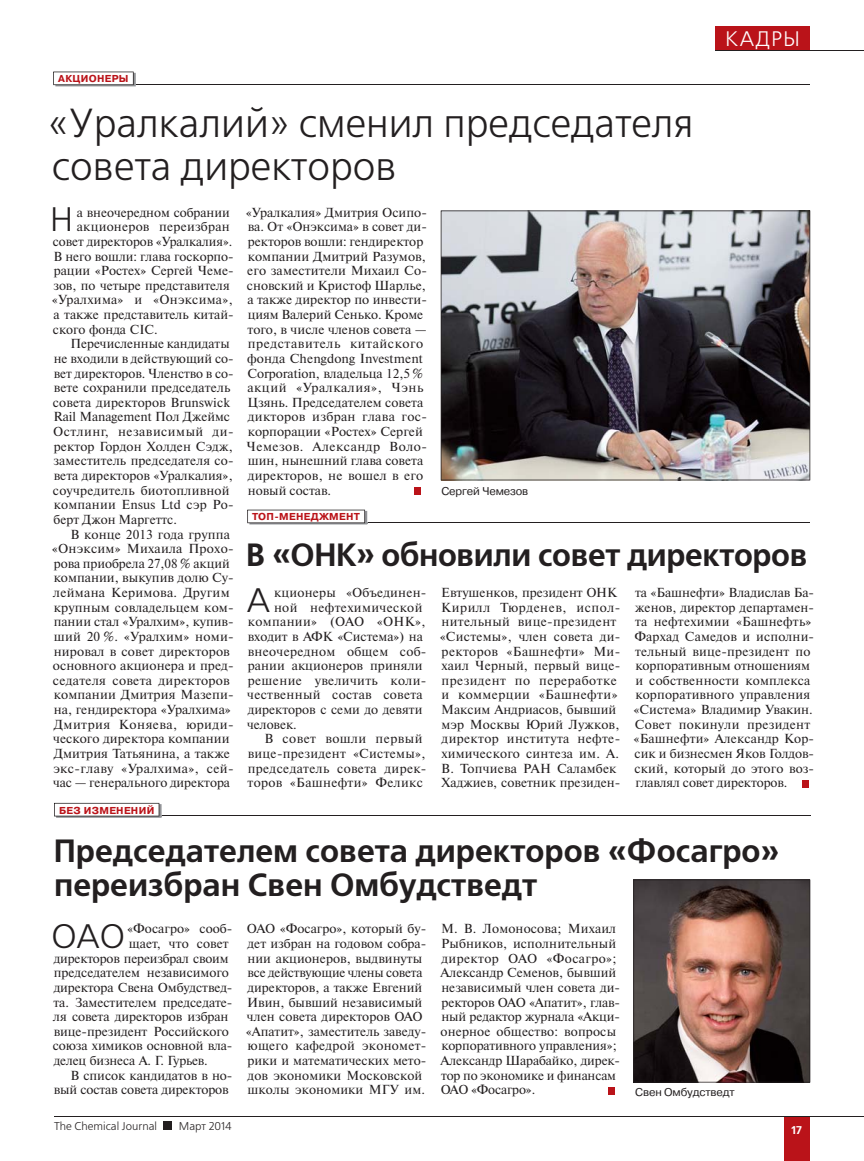
<style>
.page{position:relative;width:864px;height:1161px;background:#fff}
.page>*{position:absolute;margin:0;border:0;box-sizing:border-box;transform-origin:0 0}
.t1{font:40.5px/43.5px "Free Set C";color:#231f20}
.t2{font:33.9px "Free Set C";color:#231f20}
.t3{font:700 32.1px/34.5px "Free Set C";color:#231f20}
.t4{font:21px "Free Set C";letter-spacing:.05em;color:#fff}
.t5{font:13.05px/14.5px "Newton C";letter-spacing:.005em;color:#231f20}
.t6{font:13.05px "Newton C";letter-spacing:.025em;color:#231f20}
.t7{font:13.05px "Newton C";letter-spacing:.03em;color:#231f20}
.t8{font:13.05px "Newton C";letter-spacing:.035em;color:#231f20}
.t9{font:13.05px "Newton C";letter-spacing:.04em;color:#231f20}
.t10{font:11.25px "Pragmatica C";letter-spacing:-.01em;color:#231f20}
.t11{font:11.25px "Free Set C";color:#231f20}
.t12{font:700 11.25px "Free Set C";color:#fff}
.t13{font:700 10.05px "Pragmatica C";letter-spacing:.03em;color:#ba1319}
</style>
<div class="page">
<hr style="left:134px;top:84px;width:675px;height:1px;background:#231f20">
<img style="left:55px;top:85px;width:81px;height:1px">
<svg style="left:53px;top:72px;width:83px;height:13px"></svg>
<div style="left:414px;top:488px;width:7px;height:7px;background:#ba1319"></div>
<hr style="left:365px;top:522px;width:444px;height:1px;background:#231f20">
<img style="left:249px;top:523px;width:118px;height:1px">
<svg style="left:247px;top:510px;width:120px;height:13px"></svg>
<hr style="left:159px;top:815px;width:651px;height:1px;background:#231f20">
<img style="left:56px;top:816px;width:105px;height:2px">
<svg style="left:54px;top:803px;width:107px;height:13px"></svg>
<div style="left:801px;top:780px;width:7px;height:7px;background:#ba1319"></div>
<div style="left:608px;top:1087px;width:6px;height:7px;background:#ba1319"></div>
<img style="left:633px;top:879px;width:177px;height:203px">
<img style="left:440px;top:210px;width:369px;height:270px">
<div style="left:783px;top:1116px;width:26px;height:45px;background:#ba1319"></div>
<hr style="left:54px;top:1116px;width:755px;height:1px;background:#231f20">
<hr style="left:809px;top:1116px;width:54px;height:1px;background:#231f20">
<div style="left:164px;top:1121px;width:8px;height:9px;background:#231f20"></div>
<div style="left:715px;top:27px;width:94px;height:23px;background:#ba1319"></div>
<hr style="left:715px;top:50px;width:94px;height:1px;background:#231f20">
<hr style="left:809px;top:50px;width:54px;height:1px;background:#231f20">
<h3 class="t4" style="left:724px;top:31px;width:76px">КАДРЫ</h3>
<p class="t13" style="left:58px;top:75px;width:72px">АКЦИОНЕРЫ</p>
<h1 class="t1" style="left:49px;top:105px;width:646px">«Уралкалий» сменил председателя совета директоров</h1>
<h2 class="t2" style="left:50px;top:207px;width:25px">Н</h2>
<p class="t5" style="left:77px;top:206px;width:154px">а внеочередном собрании</p>
<p class="t5" style="left:246px;top:206px;width:182px">«Уралкалия» Дмитрия Осипо&shy;ва. От «Онэксима» в совет ди&shy;ректоров вошли: гендиректор компании Дмитрий Разумов, его заместители Михаил Со&shy;сновский и Кристоф Шарлье, а также директор по инвести&shy;циям Валерий Сенько. Кроме того, в числе членов совета — представитель китайского фонда Chengdong Investment<br>Corporation, владельца 12,5 % акций «Уралкалия», Чэнь<br>Цзянь. Председателем совета дикторов избран глава гос&shy;корпорации «Ростех» Сергей<br>Чемезов. Александр Воло&shy;шин, нынешний глава совета директоров, не вошел в его новый состав.</p>
<p class="t13" style="left:252px;top:513px;width:109px">ТОП-МЕНЕДЖМЕНТ</p>
<p class="t5" style="left:77px;top:221px;width:154px">акционеров переизбран</p>
<p class="t5" style="left:53px;top:236px;width:181px">совет директоров «Уралкалия».</p>
<p class="t5" style="left:53px;top:250px;width:182px">В него вошли: глава госкорпо-</p>
<p class="t5" style="left:54px;top:265px;width:181px">рации «Ростех» Сергей Чеме-</p>
<p class="t5" style="left:53px;top:279px;width:178px">зов, по четыре представителя</p>
<p class="t5" style="left:52px;top:294px;width:182px">«Уралхима» и «Онэксима»,</p>
<p class="t5" style="left:53px;top:309px;width:182px">а также представитель китай-</p>
<p class="t5" style="left:53px;top:323px;width:106px">ского фонда CIC.</p>
<p class="t5" style="left:70px;top:338px;width:161px">Перечисленные кандидаты</p>
<p class="t5" style="left:54px;top:353px;width:181px">не входили в действующий со-</p>
<p class="t5" style="left:54px;top:367px;width:181px">вет директоров. Членство в со-</p>
<p class="t5" style="left:54px;top:382px;width:178px">вете сохранили председатель</p>
<p class="t5" style="left:53px;top:396px;width:178px">совета директоров Brunswick</p>
<p class="t5" style="left:53px;top:411px;width:178px">Rail Management Пол Джеймс</p>
<p class="t9" style="left:53px;top:427px;width:182px">Остлинг, независимый ди-</p>
<p class="t5" style="left:54px;top:440px;width:180px">ректор Гордон Холден Сэдж,</p>
<p class="t5" style="left:53px;top:455px;width:182px">заместитель председателя со-</p>
<p class="t5" style="left:54px;top:470px;width:180px">вета директоров «Уралкалия»,</p>
<p class="t5" style="left:53px;top:484px;width:178px">соучредитель биотопливной</p>
<p class="t5" style="left:54px;top:499px;width:181px">компании Ensus Ltd сэр Ро-</p>
<p class="t5" style="left:53px;top:513px;width:125px">берт Джон Маргеттс.</p>
<p class="t5" style="left:70px;top:528px;width:161px">В конце 2013 года группа</p>
<p class="t5" style="left:52px;top:543px;width:183px">«Онэксим» Михаила Прохо-</p>
<p class="t5" style="left:54px;top:557px;width:177px">рова приобрела 27,08 % акций</p>
<p class="t5" style="left:54px;top:572px;width:181px">компании, выкупив долю Су-</p>
<p class="t5" style="left:53px;top:587px;width:178px">леймана Керимова. Другим</p>
<p class="t5" style="left:54px;top:601px;width:181px">крупным совладельцем ком-</p>
<p class="t5" style="left:54px;top:616px;width:181px">пании стал «Уралхим», купив-</p>
<p class="t5" style="left:54px;top:630px;width:181px">ший 20 %. «Уралхим» номи-</p>
<p class="t5" style="left:54px;top:645px;width:177px">нировал в совет директоров</p>
<p class="t5" style="left:53px;top:660px;width:182px">основного акционера и пред-</p>
<p class="t5" style="left:53px;top:674px;width:178px">седателя совета директоров</p>
<p class="t5" style="left:54px;top:689px;width:181px">компании Дмитрия Мазепи-</p>
<p class="t5" style="left:54px;top:704px;width:179px">на, гендиректора «Уралхима»</p>
<p class="t8" style="left:54px;top:719px;width:181px">Дмитрия Коняева, юриди-</p>
<p class="t5" style="left:53px;top:733px;width:178px">ческого директора компании</p>
<p class="t5" style="left:54px;top:747px;width:178px">Дмитрия Татьянина, а также</p>
<p class="t7" style="left:53px;top:763px;width:182px">экс-главу «Уралхима», сей-</p>
<p class="t5" style="left:53px;top:777px;width:178px">час — генерального директора</p>
<p class="t10" style="left:441px;top:487px;width:88px">Сергей Чемезов</p>
<h3 class="t3" style="left:246px;top:541px;width:562px">В «ОНК» обновили совет директоров</h3>
<h2 class="t2" style="left:247px;top:587px;width:25px">А</h2>
<p class="t5" style="left:274px;top:587px;width:154px">кционеры «Объединен-</p>
<p class="t5" style="left:439px;top:586px;width:182px">Евтушенков, президент ОНК<br>Кирилл Тюрденев, испол&shy;нительный вице-президент «Системы», член совета ди&shy;ректоров «Башнефти» Ми&shy;хаил Черный, первый вице&shy;президент по переработке и коммерции «Башнефти»<br>Максим Андриасов, бывший мэр Москвы Юрий Лужков, директор института нефте&shy;химического синтеза им. А.<br>В. Топчиева РАН Саламбек<br>Хаджиев, советник президен-</p>
<p class="t5" style="left:633px;top:587px;width:182px">та «Башнефти» Владислав Ба&shy;женов, директор департамен&shy;та нефтехимии «Башнефть»<br>Фархад Самедов и исполни&shy;тельный вице-президент по корпоративным отношениям и собственности комплекса корпоративного управления «Система» Владимир Увакин.<br>Совет покинули президент «Башнефти» Александр Кор&shy;сик и бизнесмен Яков Голдов&shy;ский, который до этого воз&shy;главлял совет директоров.</p>
<p class="t7" style="left:274px;top:602px;width:150px">ной нефтехимической</p>
<p class="t7" style="left:248px;top:617px;width:179px">компании» (ОАО «ОНК»,</p>
<p class="t5" style="left:248px;top:630px;width:176px">входит в АФК «Система») на</p>
<p class="t6" style="left:248px;top:646px;width:180px">внеочередном общем соб-</p>
<p class="t5" style="left:248px;top:660px;width:176px">рании акционеров приняли</p>
<p class="t7" style="left:248px;top:675px;width:180px">решение увеличить коли-</p>
<p class="t6" style="left:247px;top:690px;width:177px">чественный состав совета</p>
<p class="t5" style="left:248px;top:704px;width:176px">директоров с семи до девяти</p>
<p class="t5" style="left:247px;top:718px;width:51px">человек.</p>
<p class="t8" style="left:264px;top:734px;width:159px">В совет вошли первый</p>
<p class="t5" style="left:248px;top:747px;width:179px">вице-президент «Системы»,</p>
<p class="t6" style="left:248px;top:763px;width:180px">председатель совета дирек-</p>
<p class="t6" style="left:247px;top:778px;width:177px">торов «Башнефти» Феликс</p>
<p class="t13" style="left:59px;top:806px;width:97px">БЕЗ ИЗМЕНЕНИЙ</p>
<h3 class="t3" style="left:54px;top:837px;width:726px">Председателем совета директоров «Фосагро» переизбран Свен Омбудстведт</h3>
<h2 class="t2" style="left:51px;top:924px;width:75px">ОАО</h2>
<p class="t5" style="left:127px;top:923px;width:107px">«Фосагро» сооб-</p>
<p class="t5" style="left:245px;top:923px;width:182px">ОАО «Фосагро», который бу&shy;дет избран на годовом собра&shy;нии акционеров, выдвинуты все действующие члены совета директоров, а также Евгений<br>Ивин, бывший независимый член совета директоров ОАО «Апатит», заместитель заведу&shy;ющего кафедрой экономет&shy;рики и математических мето&shy;дов экономики Московской школы экономики МГУ им.</p>
<p class="t5" style="left:440px;top:923px;width:181px">М. В. Ломоносова; Михаил<br>Рыбников, исполнительный директор ОАО «Фосагро»;<br>Александр Семенов, бывший независимый член совета ди&shy;ректоров ОАО «Апатит», глав&shy;ный редактор журнала «Акци&shy;онерное общество: вопросы корпоративного управления»;<br>Александр Шарабайко, дирек&shy;тор по экономике и финансам<br>ОАО «Фосагро».</p>
<p class="t5" style="left:129px;top:938px;width:101px">щает, что совет</p>
<p class="t5" style="left:54px;top:952px;width:176px">директоров переизбрал своим</p>
<p class="t5" style="left:54px;top:967px;width:177px">председателем независимого</p>
<p class="t5" style="left:54px;top:981px;width:180px">директора Свена Омбудствед-</p>
<p class="t5" style="left:53px;top:996px;width:180px">та. Заместителем председате-</p>
<p class="t5" style="left:53px;top:1011px;width:176px">ля совета директоров избран</p>
<p class="t5" style="left:54px;top:1025px;width:177px">вице-президент Российского</p>
<p class="t5" style="left:53px;top:1040px;width:181px">союза химиков основной вла-</p>
<p class="t5" style="left:54px;top:1055px;width:155px">делец бизнеса А. Г. Гурьев.</p>
<p class="t5" style="left:70px;top:1069px;width:163px">В список кандидатов в но-</p>
<p class="t5" style="left:54px;top:1084px;width:176px">вый состав совета директоров</p>
<p class="t10" style="left:635px;top:1087px;width:101px">Свен Омбудстведт</p>
<p class="t11" style="left:54px;top:1122px;width:104px">The Chemical Journal</p>
<p class="t11" style="left:179px;top:1122px;width:55px">Март 2014</p>
<p class="t12" style="left:790px;top:1125px;width:12px">17</p>
</div>
